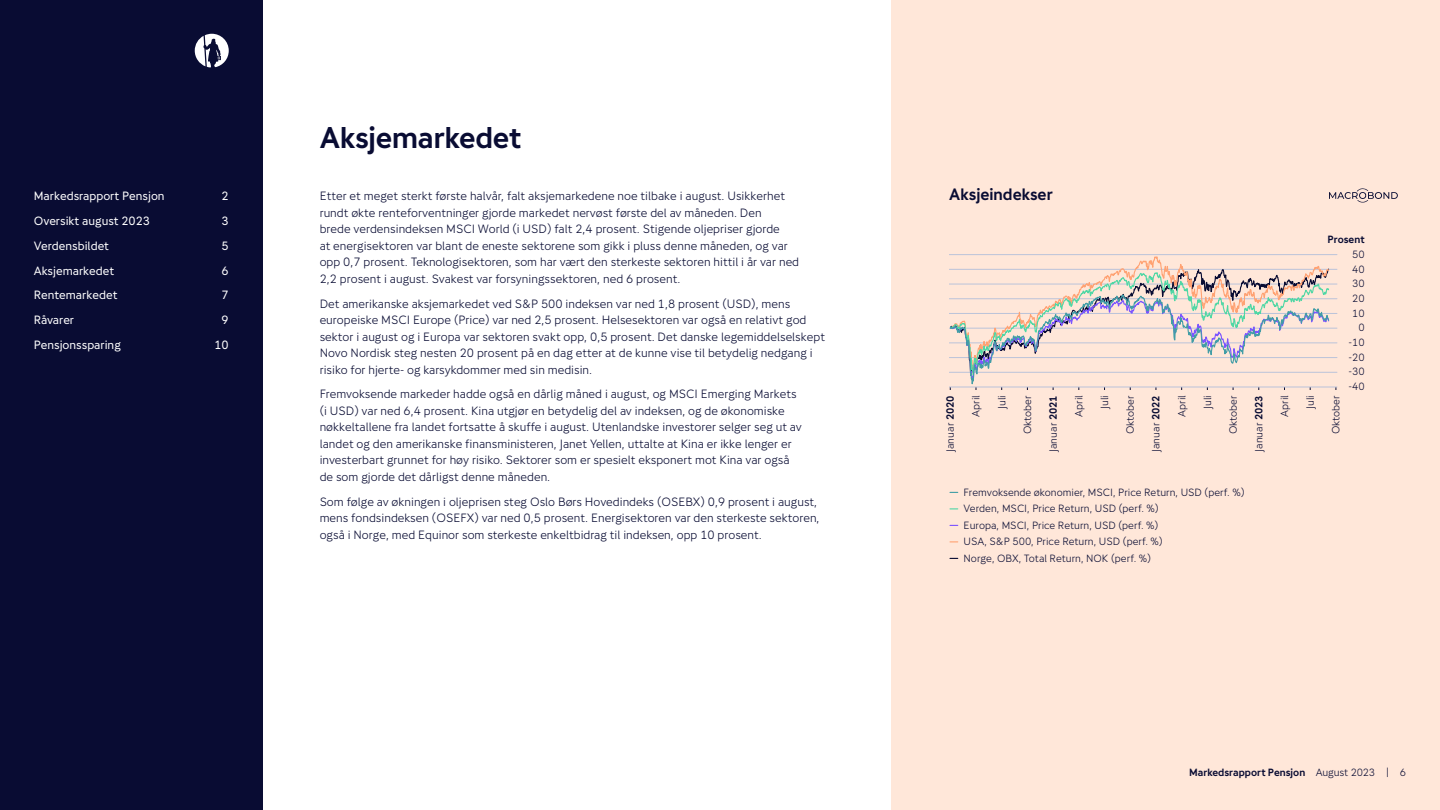
<style>
.page{position:relative;width:1440px;height:810px;background:#fff}
.page>*{position:absolute;margin:0;border:0;box-sizing:border-box;transform-origin:0 0}
.t1{font:700 30px "Gjensidige Type";letter-spacing:-.01em;color:#090c33}
.H4_Grafer{font:700 16.5px "Gjensidige Type";color:#090c33}
.P_Brødtekst{font:300 12px/16.5px "Gjensidige Type";color:#090c33}
.t2{font:12px "Gjensidige Type";color:#fff}
.P_Brødtekst-2{font:300 10.5px "Gjensidige Type";color:#090c33}
.P_Brødtekst-3{font:700 10.5px "Gjensidige Type";color:#090c33}
.s1{font-weight:700}
.s2{font-weight:300}
</style>
<div class="page">
<div style="left:0;top:0;width:262px;height:810px;background:#090c33"></div>
<div style="left:892px;top:0;width:548px;height:810px;background:#ffe7d9"></div>
<svg style="left:195px;top:34px;width:34px;height:33px"></svg>
<svg style="left:1329px;top:188px;width:69px;height:15px"></svg>
<hr style="left:949px;top:387px;width:388px;height:1px;background:#bac3d9">
<hr style="left:949px;top:372px;width:388px;height:1px;background:#bac3d9">
<hr style="left:949px;top:357px;width:388px;height:1px;background:#bac3d9">
<hr style="left:949px;top:343px;width:388px;height:1px;background:#bac3d9">
<hr style="left:949px;top:328px;width:388px;height:1px;background:#bac3d9">
<hr style="left:949px;top:313px;width:388px;height:1px;background:#bac3d9">
<hr style="left:949px;top:299px;width:388px;height:1px;background:#bac3d9">
<hr style="left:949px;top:284px;width:388px;height:1px;background:#bac3d9">
<hr style="left:949px;top:269px;width:388px;height:1px;background:#bac3d9">
<hr style="left:949px;top:254px;width:388px;height:1px;background:#bac3d9">
<svg style="left:949px;top:256px;width:381px;height:134px"></svg>
<p class="t2" style="left:34px;top:189px;width:132px">Markedsrapport Pensjon</p>
<p class="t2" style="left:222px;top:189px;width:9px">2</p>
<p class="t2" style="left:34px;top:214px;width:118px">Oversikt august 2023</p>
<p class="t2" style="left:222px;top:214px;width:9px">3</p>
<p class="t2" style="left:34px;top:238px;width:77px">Verdensbildet</p>
<p class="t2" style="left:222px;top:238px;width:9px">5</p>
<p class="t2" style="left:34px;top:263px;width:82px">Aksjemarkedet</p>
<p class="t2" style="left:222px;top:263px;width:9px">6</p>
<p class="t2" style="left:34px;top:288px;width:85px">Rentemarkedet</p>
<p class="t2" style="left:222px;top:288px;width:9px">7</p>
<p class="t2" style="left:34px;top:313px;width:42px">Råvarer</p>
<p class="t2" style="left:222px;top:313px;width:9px">9</p>
<p class="t2" style="left:34px;top:337px;width:89px">Pensjonssparing</p>
<p class="t2" style="left:214px;top:337px;width:16px">10</p>
<h2 class="t1" style="left:320px;top:119px;width:204px">Aksjemarkedet</h2>
<p class="P_Brødtekst" style="left:320px;top:188px;width:481px">Etter et meget sterkt første halvår, falt aksjemarkedene noe tilbake i august. Usikkerhet rundt økte renteforventninger gjorde markedet nervøst første del av måneden. Den<br>brede verdensindeksen MSCI World (i USD) falt 2,4 prosent. Stigende oljepriser gjorde<br>at energisektoren var blant de eneste sektorene som gikk i pluss denne måneden, og var opp 0,7 prosent. Teknologisektoren, som har vært den sterkeste sektoren hittil i år var ned 2,2 prosent i august. Svakest var forsyningssektoren, ned 6 prosent.</p>
<p class="P_Brødtekst" style="left:320px;top:295px;width:507px">Det amerikanske aksjemarkedet ved S&amp;P 500 indeksen var ned 1,8 prosent (USD), mens europeiske MSCI Europe (Price) var ned 2,5 prosent. Helsesektoren var også en relativt god sektor i august og i Europa var sektoren svakt opp, 0,5 prosent. Det danske legemiddelselskept Novo Nordisk steg nesten 20 prosent på en dag etter at de kunne vise til betydelig nedgang i risiko for hjerte- og karsykdommer med sin medisin.</p>
<p class="P_Brødtekst" style="left:320px;top:386px;width:484px">Fremvoksende markeder hadde også en dårlig måned i august, og MSCI Emerging Markets (i USD) var ned 6,4 prosent. Kina utgjør en betydelig del av indeksen, og de økonomiske nøkkeltallene fra landet fortsatte å skuffe i august. Utenlandske investorer selger seg ut av landet og den amerikanske finansministeren, Janet Yellen, uttalte at Kina er ikke lenger er investerbart grunnet for høy risiko. Sektorer som er spesielt eksponert mot Kina var også de som gjorde det dårligst denne måneden.</p>
<p class="P_Brødtekst" style="left:320px;top:493px;width:501px">Som følge av økningen i oljeprisen steg Oslo Børs Hovedindeks (OSEBX) 0,9 prosent i august, mens fondsindeksen (OSEFX) var ned 0,5 prosent. Energisektoren var den sterkeste sektoren, også i Norge, med Equinor som sterkeste enkeltbidrag til indeksen, opp 10 prosent.</p>
<p class="H4_Grafer" style="left:949px;top:184px;width:105px">Aksjeindekser</p>
<p class="P_Brødtekst-3" style="left:1327px;top:233px;width:39px">Prosent</p>
<p class="P_Brødtekst-2" style="left:1352px;top:263px;width:14px">40</p>
<p class="P_Brødtekst-2" style="left:1352px;top:248px;width:14px">50</p>
<p class="P_Brødtekst-2" style="left:1352px;top:278px;width:14px">30</p>
<p class="P_Brødtekst-2" style="left:1352px;top:307px;width:14px">10</p>
<p class="P_Brødtekst-2" style="left:1348px;top:336px;width:18px">-10</p>
<p class="P_Brødtekst-2" style="left:1348px;top:365px;width:18px">-30</p>
<p class="P_Brødtekst-2" style="left:1352px;top:292px;width:14px">20</p>
<p class="P_Brødtekst-2" style="left:1358px;top:321px;width:8px">0</p>
<p class="P_Brødtekst-2" style="left:1348px;top:351px;width:18px">-20</p>
<p class="P_Brødtekst-2" style="left:1348px;top:380px;width:18px">-40</p>
<p class="P_Brødtekst-2" style="left:1021px;top:434px;width:41px;rotate:-90deg">Oktober</p>
<p class="P_Brødtekst-2" style="left:1124px;top:434px;width:41px;rotate:-90deg">Oktober</p>
<p class="P_Brødtekst-2" style="left:1227px;top:434px;width:41px;rotate:-90deg">Oktober</p>
<p class="P_Brødtekst-2" style="left:1330px;top:434px;width:41px;rotate:-90deg">Oktober</p>
<p class="P_Brødtekst-2" style="left:970px;top:417px;width:23px;rotate:-90deg">April</p>
<p class="P_Brødtekst-2" style="left:1073px;top:417px;width:23px;rotate:-90deg">April</p>
<p class="P_Brødtekst-2" style="left:1175px;top:417px;width:23px;rotate:-90deg">April</p>
<p class="P_Brødtekst-2" style="left:1278px;top:417px;width:23px;rotate:-90deg">April</p>
<p class="P_Brødtekst-2" style="left:944px;top:452px;width:58px;rotate:-90deg">Januar <span class="s1">2020</span></p>
<p class="P_Brødtekst-2" style="left:1047px;top:452px;width:58px;rotate:-90deg">Januar <span class="s1">2021</span></p>
<p class="P_Brødtekst-2" style="left:1150px;top:452px;width:58px;rotate:-90deg">Januar <span class="s1">2022</span></p>
<p class="P_Brødtekst-2" style="left:1253px;top:452px;width:58px;rotate:-90deg">Januar <span class="s1">2023</span></p>
<p class="P_Brødtekst-2" style="left:995px;top:409px;width:15px;rotate:-90deg">Juli</p>
<p class="P_Brødtekst-2" style="left:1098px;top:409px;width:15px;rotate:-90deg">Juli</p>
<p class="P_Brødtekst-2" style="left:1201px;top:409px;width:15px;rotate:-90deg">Juli</p>
<p class="P_Brødtekst-2" style="left:1304px;top:409px;width:15px;rotate:-90deg">Juli</p>
<p class="P_Brødtekst-2" style="left:964px;top:486px;width:283px">Fremvoksende økonomier, MSCI, Price Return, USD (perf. %)</p>
<p class="P_Brødtekst-2" style="left:964px;top:502px;width:197px">Verden, MSCI, Price Return, USD (perf. %)</p>
<p class="P_Brødtekst-2" style="left:964px;top:519px;width:196px">Europa, MSCI, Price Return, USD (perf. %)</p>
<p class="P_Brødtekst-2" style="left:964px;top:535px;width:201px">USA, S&amp;P 500, Price Return, USD (perf. %)</p>
<p class="P_Brødtekst-2" style="left:964px;top:552px;width:189px">Norge, OBX, Total Return, NOK (perf. %)</p>
<p class="P_Brødtekst-3" style="left:1189px;top:766px;width:219px">Markedsrapport Pensjon <span class="s2">August 2023 | 6</span></p>
</div>
